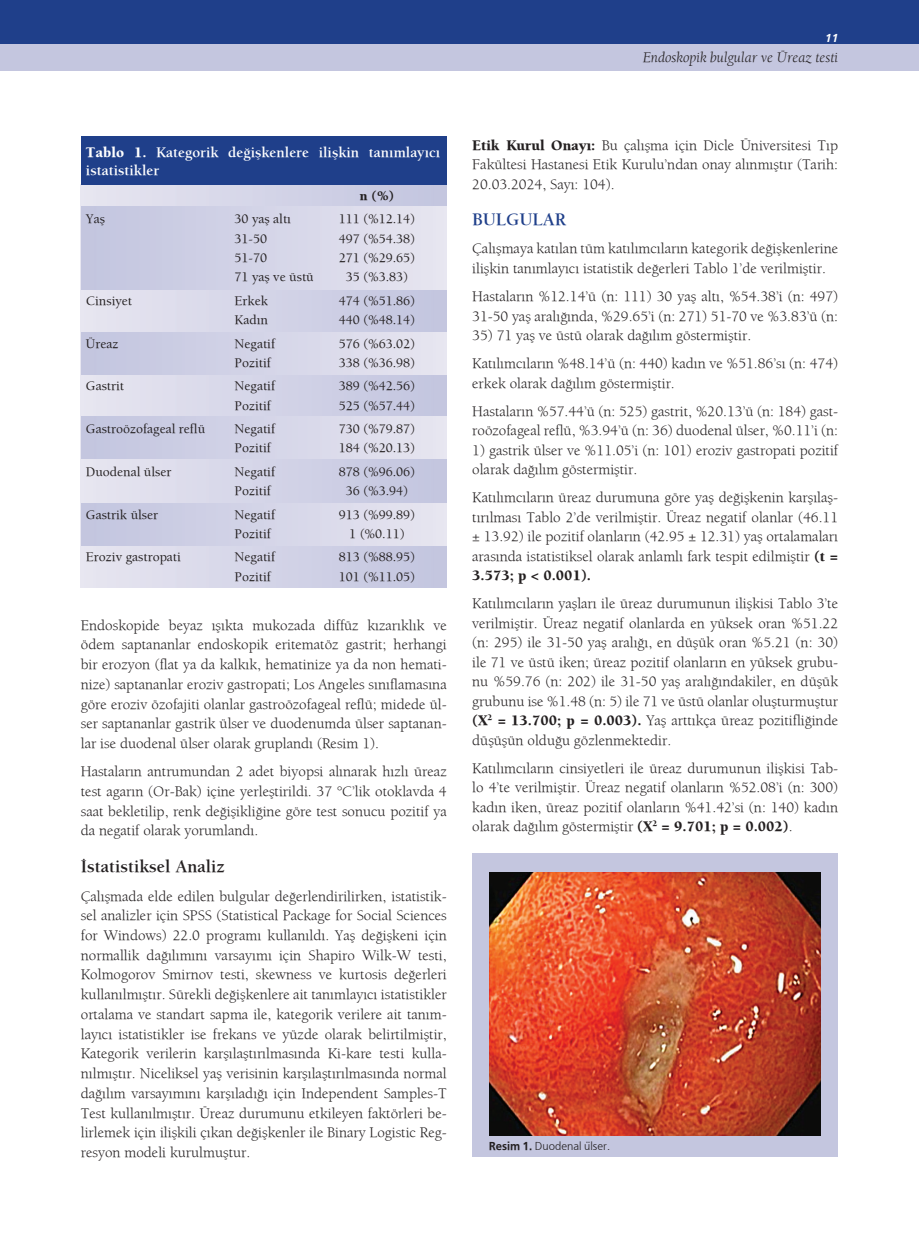
<style>
.page{position:relative;width:919px;height:1238px;background:#fff}
.page>*{position:absolute;margin:0;border:0;box-sizing:border-box;transform-origin:0 0}
.t1{font:700 18px "Berkeley";color:#231f20}
.t2{font:700 18px "Berkeley";color:#1f3f8a}
.t3{font:300 15px/19.5px "Berkeley";color:#231f20;text-align:justify}
.t4{font:700 15px/18px "Berkeley";color:#fff}
.t5{font:italic 300 15px "Berkeley";color:#231f20}
.t6{font:500 13.5px "Berkeley";color:#231f20}
.t7{font:900 13.5px "Berkeley";color:#231f20}
.t8{font:300 12px "Fruga Sans";color:#231f20}
.t9{font:italic 700 12px "Fruga Sans";color:#fff}
.s1{font-weight:900}
.s2{font-weight:700}
</style>
<div class="page">
<div style="left:0;top:0;width:918px;height:45px;background:#1f3f8a"></div>
<div style="left:0;top:44px;width:918px;height:27px;background:#c4c6df"></div>
<div style="left:81px;top:185px;width:365px;height:402px;background:linear-gradient(to right,#e6e5f0,#c3c5df)"></div>
<div style="left:81px;top:206px;width:365px;height:83px;background:linear-gradient(to right,#c2c4df,#e7e6f0)"></div>
<div style="left:81px;top:332px;width:365px;height:42px;background:linear-gradient(to right,#c2c4df,#e7e6f0)"></div>
<div style="left:81px;top:416px;width:365px;height:42px;background:linear-gradient(to right,#c2c4df,#e7e6f0)"></div>
<div style="left:81px;top:503px;width:365px;height:42px;background:linear-gradient(to right,#c2c4df,#e7e6f0)"></div>
<div style="left:81px;top:136px;width:365px;height:48px;background:#1f3f8a"></div>
<div style="left:472px;top:853px;width:366px;height:304px;background:#c4c6df"></div>
<img style="left:489px;top:872px;width:331px;height:263px">
<p class="t9" style="left:825px;top:31px;width:14px">11</p>
<p class="t5" style="left:642px;top:49px;width:197px">Endoskopik bulgular ve Üreaz testi</p>
<p class="t4" style="left:86px;top:143px;width:356px"><span class="s1">Tablo 1.</span> Kategorik değişkenlere ilişkin tanımlayıcı istatistikler</p>
<p class="t7" style="left:360px;top:187px;width:36px">n (%)</p>
<p class="t6" style="left:86px;top:211px;width:20px">Yaş</p>
<p class="t6" style="left:234px;top:211px;width:58px">30 yaş altı</p>
<p class="t6" style="left:338px;top:211px;width:78px">111 (%12.14)</p>
<p class="t6" style="left:234px;top:230px;width:34px">31-50</p>
<p class="t6" style="left:338px;top:230px;width:78px">497 (%54.38)</p>
<p class="t6" style="left:234px;top:249px;width:34px">51-70</p>
<p class="t6" style="left:338px;top:249px;width:78px">271 (%29.65)</p>
<p class="t6" style="left:234px;top:269px;width:81px">71 yaş ve üstü</p>
<p class="t6" style="left:345px;top:269px;width:64px">35 (%3.83)</p>
<p class="t6" style="left:86px;top:292px;width:48px">Cinsiyet</p>
<p class="t6" style="left:234px;top:292px;width:35px">Erkek</p>
<p class="t6" style="left:338px;top:292px;width:78px">474 (%51.86)</p>
<p class="t6" style="left:234px;top:311px;width:35px">Kadın</p>
<p class="t6" style="left:338px;top:311px;width:78px">440 (%48.14)</p>
<p class="t6" style="left:86px;top:335px;width:34px">Üreaz</p>
<p class="t6" style="left:234px;top:335px;width:42px">Negatif</p>
<p class="t6" style="left:338px;top:335px;width:78px">576 (%63.02)</p>
<p class="t6" style="left:234px;top:354px;width:38px">Pozitif</p>
<p class="t6" style="left:338px;top:354px;width:78px">338 (%36.98)</p>
<p class="t6" style="left:86px;top:378px;width:40px">Gastrit</p>
<p class="t6" style="left:234px;top:378px;width:42px">Negatif</p>
<p class="t6" style="left:338px;top:378px;width:78px">389 (%42.56)</p>
<p class="t6" style="left:234px;top:397px;width:38px">Pozitif</p>
<p class="t6" style="left:338px;top:397px;width:78px">525 (%57.44)</p>
<p class="t6" style="left:86px;top:420px;width:121px">Gastroözofageal reflü</p>
<p class="t6" style="left:234px;top:420px;width:42px">Negatif</p>
<p class="t6" style="left:338px;top:420px;width:78px">730 (%79.87)</p>
<p class="t6" style="left:234px;top:440px;width:38px">Pozitif</p>
<p class="t6" style="left:338px;top:440px;width:78px">184 (%20.13)</p>
<p class="t6" style="left:86px;top:463px;width:87px">Duodenal ülser</p>
<p class="t6" style="left:234px;top:463px;width:42px">Negatif</p>
<p class="t6" style="left:338px;top:463px;width:78px">878 (%96.06)</p>
<p class="t6" style="left:234px;top:482px;width:38px">Pozitif</p>
<p class="t6" style="left:345px;top:482px;width:64px">36 (%3.94)</p>
<p class="t6" style="left:86px;top:506px;width:74px">Gastrik ülser</p>
<p class="t6" style="left:234px;top:506px;width:42px">Negatif</p>
<p class="t6" style="left:338px;top:506px;width:78px">913 (%99.89)</p>
<p class="t6" style="left:234px;top:525px;width:38px">Pozitif</p>
<p class="t6" style="left:349px;top:525px;width:57px">1 (%0.11)</p>
<p class="t6" style="left:86px;top:549px;width:96px">Eroziv gastropati</p>
<p class="t6" style="left:234px;top:549px;width:42px">Negatif</p>
<p class="t6" style="left:338px;top:549px;width:78px">813 (%88.95)</p>
<p class="t6" style="left:234px;top:568px;width:38px">Pozitif</p>
<p class="t6" style="left:338px;top:568px;width:78px">101 (%11.05)</p>
<p class="t3" style="left:81px;top:614px;width:367px">Endoskopide beyaz ışıkta mukozada diffüz kızarıklık ve ödem saptananlar endoskopik eritematöz gastrit; herhangi bir erozyon (flat ya da kalkık, hematinize ya da non hemati&shy;nize) saptananlar eroziv gastropati; Los Angeles sınıflamasına göre eroziv özofajiti olanlar gastroözofageal reflü; midede ül&shy;ser saptananlar gastrik ülser ve duodenumda ülser saptanan&shy;lar ise duodenal ülser olarak gruplandı (Resim 1).</p>
<p class="t3" style="left:81px;top:761px;width:367px">Hastaların antrumundan 2 adet biyopsi alınarak hızlı üreaz test agarın (Or-Bak) içine yerleştirildi. 37 °C’lik otoklavda 4 saat bekletilip, renk değişikliğine göre test sonucu pozitif ya da negatif olarak yorumlandı.</p>
<p class="t1" style="left:81px;top:855px;width:145px">İstatistiksel Analiz</p>
<p class="t3" style="left:81px;top:885px;width:367px">Çalışmada elde edilen bulgular değerlendirilirken, istatistik&shy;sel analizler için SPSS (Statistical Package for Social Sciences for Windows) 22.0 programı kullanıldı. Yaş değişkeni için normallik dağılımını varsayımı için Shapiro Wilk-W testi, Kolmogorov Smirnov testi, skewness ve kurtosis değerleri kullanılmıştır. Sürekli değişkenlere ait tanımlayıcı istatistikler ortalama ve standart sapma ile, kategorik verilere ait tanım&shy;layıcı istatistikler ise frekans ve yüzde olarak belirtilmiştir, Kategorik verilerin karşılaştırılmasında Ki-kare testi kulla&shy;nılmıştır. Niceliksel yaş verisinin karşılaştırılmasında normal dağılım varsayımını karşıladığı için Independent Samples-T Test kullanılmıştır. Üreaz durumunu etkileyen faktörleri be&shy;lirlemek için ilişkili çıkan değişkenler ile Binary Logistic Reg&shy;resyon modeli kurulmuştur.</p>
<p class="t3" style="left:472px;top:135px;width:367px"><span class="s1">Etik Kurul Onayı:</span> Bu çalışma için Dicle Üniversitesi Tıp Fakültesi Hastanesi Etik Kurulu’ndan onay alınmıştır (Tarih:<br>20.03.2024, Sayı: 104).</p>
<p class="t2" style="left:472px;top:209px;width:96px">BULGULAR</p>
<p class="t3" style="left:472px;top:239px;width:367px">Çalışmaya katılan tüm katılımcıların kategorik değişkenlerine ilişkin tanımlayıcı istatistik değerleri Tablo 1’de verilmiştir.</p>
<p class="t3" style="left:472px;top:286px;width:367px">Hastaların %12.14’ü (n: 111) 30 yaş altı, %54.38’i (n: 497)<br>31-50 yaş aralığında, %29.65’i (n: 271) 51-70 ve %3.83’ü (n:</p>
<p class="t3" style="left:472px;top:321px;width:367px;line-height:28px">35) 71 yaş ve üstü olarak dağılım göstermiştir.<br>Katılımcıların %48.14’ü (n: 440) kadın ve %51.86’sı (n: 474)</p>
<p class="t3" style="left:472px;top:368px;width:367px;line-height:28px">erkek olarak dağılım göstermiştir.<br>Hastaların %57.44’ü (n: 525) gastrit, %20.13’ü (n: 184) gast-</p>
<p class="t3" style="left:472px;top:420px;width:367px">roözofageal reflü, %3.94’ü (n: 36) duodenal ülser, %0.11’i (n:</p>
<p class="t3" style="left:472px;top:440px;width:367px">1) gastrik ülser ve %11.05’i (n: 101) eroziv gastropati pozitif olarak dağılım göstermiştir.</p>
<p class="t3" style="left:472px;top:487px;width:367px">Katılımcıların üreaz durumuna göre yaş değişkenin karşılaş&shy;tırılması Tablo 2’de verilmiştir. Üreaz negatif olanlar (46.11 ± 13.92) ile pozitif olanların (42.95 ± 12.31) yaş ortalamaları arasında istatistiksel olarak anlamlı fark tespit edilmiştir <span class="s1">(t = 3.573; p &lt; 0.001).</span></p>
<p class="t3" style="left:472px;top:593px;width:367px">Katılımcıların yaşları ile üreaz durumunun ilişkisi Tablo 3’te verilmiştir. Üreaz negatif olanlarda en yüksek oran %51.22 (n: 295) ile 31-50 yaş aralığı, en düşük oran %5.21 (n: 30) ile 71 ve üstü iken; üreaz pozitif olanların en yüksek grubu&shy;nu %59.76 (n: 202) ile 31-50 yaş aralığındakiler, en düşük grubunu ise %1.48 (n: 5) ile 71 ve üstü olanlar oluşturmuştur <span class="s1">(X</span><sup>2</sup> <span class="s1">= 13.700; p = 0.003).</span> Yaş arttıkça üreaz pozitifliğinde düşüşün olduğu gözlenmektedir.</p>
<p class="t3" style="left:472px;top:758px;width:367px">Katılımcıların cinsiyetleri ile üreaz durumunun ilişkisi Tab&shy;lo 4’te verilmiştir. Üreaz negatif olanların %52.08’i (n: 300) kadın iken, üreaz pozitif olanların %41.42’si (n: 140) kadın olarak dağılım göstermiştir <span class="s1">(X</span><sup>2</sup> <span class="s1">= 9.701; p = 0.002)</span>.</p>
<p class="t8" style="left:488px;top:1139px;width:123px"><span class="s2">Resim 1.</span> Duodenal ülser.</p>
</div>
